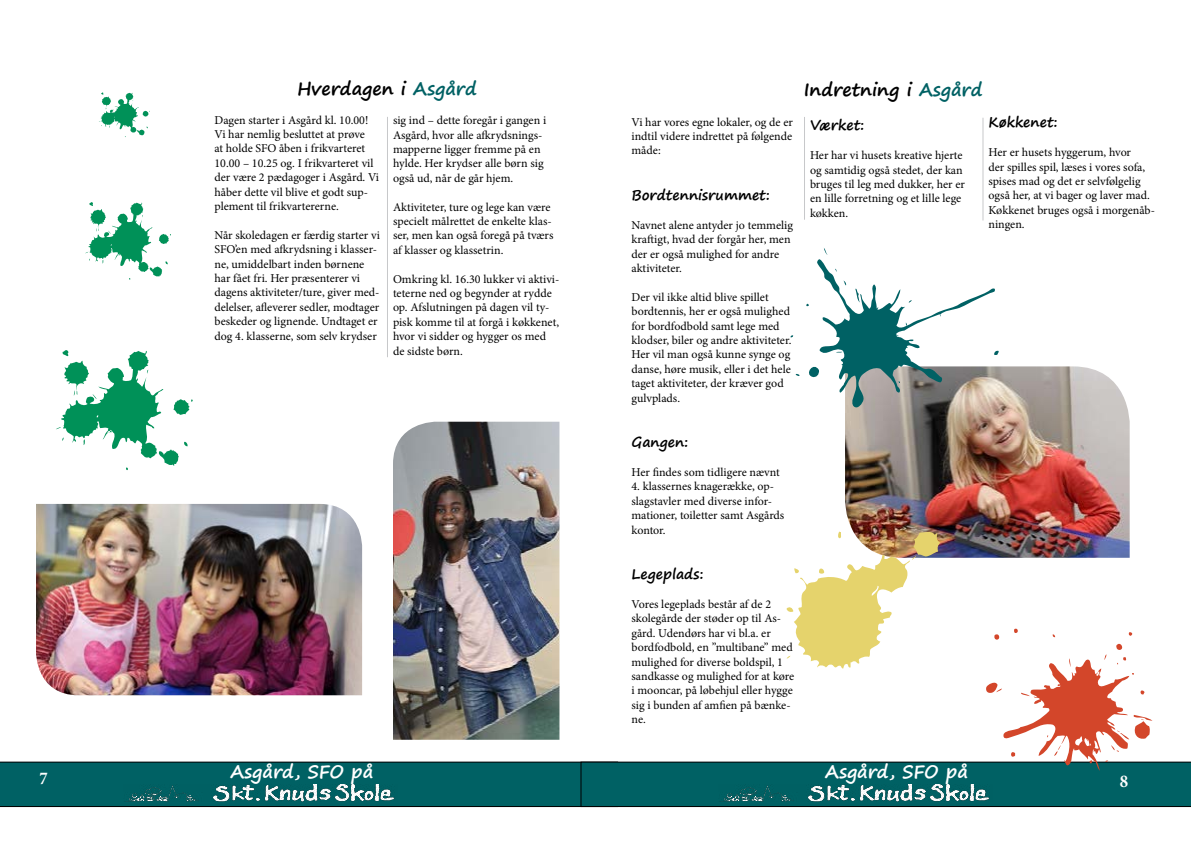
<style>
.page{position:relative;width:1191px;height:842px;background:#fff}
.page>*{position:absolute;margin:0;border:0;box-sizing:border-box;transform-origin:0 0}
.t1{font:700 18px "Segoe Print";color:#000}
.t2{font:700 18px "Segoe Print";color:#fff}
.t3{font:700 condensed 18px "Minion Pro";color:#fff}
.t4{font:700 14px "Segoe Print";color:#000}
.t5{font:12px/14.4px "Minion Pro";color:#000}
.s1{color:#006164}
</style>
<div class="page">
<img style="left:845px;top:366px;width:284px;height:164px">
<img style="left:36px;top:504px;width:323px;height:26px">
<svg style="left:99px;top:92px;width:51px;height:45px"></svg>
<hr style="left:387px;top:117px;width:1px;height:240px;background:#c7c8ca">
<img style="left:393px;top:422px;width:166px;height:108px">
<svg style="left:85px;top:202px;width:86px;height:78px"></svg>
<svg style="left:56px;top:350px;width:137px;height:120px"></svg>
<svg style="left:790px;top:248px;width:208px;height:162px"></svg>
<hr style="left:804px;top:117px;width:1px;height:103px;background:#c7c8ca">
<hr style="left:982px;top:118px;width:1px;height:102px;background:#c7c8ca">
<img style="left:0;top:530px;width:1191px;height:277px">
<h1 class="t1" style="left:297px;top:72px;width:181px">Hverdagen i <span class="s1">Asgård</span></h1>
<p class="t5" style="left:214px;top:113px;width:166px">Dagen starter i Asgård kl. 10.00!<br>Vi har nemlig besluttet at prøve<br>at holde SFO åben i frikvarteret<br>10.00 – 10.25 og. I frikvarteret vil der være 2 pædagoger i Asgård. Vi håber dette vil blive et godt sup&shy;plement til frikvartererne.</p>
<p class="t5" style="left:214px;top:228px;width:167px">Når skoledagen er færdig starter vi SFO’en med afkrydsning i klasser&shy;ne, umiddelbart inden børnene har fået fri. Her præsenterer vi dagens aktiviteter/ture, giver med&shy;delelser, afleverer sedler, modtager beskeder og lignende. Undtaget er dog 4. klasserne, som selv krydser</p>
<p class="t5" style="left:393px;top:113px;width:155px">sig ind – dette foregår i gangen i<br>Asgård, hvor alle afkrydsnings&shy;mapperne ligger fremme på en hylde. Her krydser alle børn sig også ud, når de går hjem.</p>
<p class="t5" style="left:393px;top:200px;width:162px">Aktiviteter, ture og lege kan være specielt målrettet de enkelte klas&shy;ser, men kan også foregå på tværs af klasser og klassetrin.</p>
<p class="t5" style="left:393px;top:272px;width:168px">Omkring kl. 16.30 lukker vi aktivi&shy;teterne ned og begynder at rydde op. Afslutningen på dagen vil ty&shy;pisk komme til at forgå i køkkenet, hvor vi sidder og hygger os med de sidste børn.</p>
<p class="t5" style="left:631px;top:115px;width:163px;text-align:justify">Vi har vores egne lokaler, og de er indtil videre indrettet på følgende måde:</p>
<p class="t4" style="left:631px;top:182px;width:140px">Bordtennisrummet:</p>
<p class="t5" style="left:631px;top:218px;width:163px">Navnet alene antyder jo temmelig kraftigt, hvad der forgår her, men der er også mulighed for andre aktiviteter.</p>
<p class="t5" style="left:631px;top:290px;width:161px">Der vil ikke altid blive spillet bordtennis, her er også mulighed for bordfodbold samt lege med klodser, biler og andre aktiviteter.<br>Her vil man også kunne synge og danse, høre musik, eller i det hele taget aktiviteter, der kræver god gulvplads.</p>
<p class="t4" style="left:631px;top:429px;width:58px">Gangen:</p>
<p class="t5" style="left:631px;top:465px;width:150px">Her findes som tidligere nævnt</p>
<p class="t5" style="left:631px;top:479px;width:154px">4. klassernes knagerække, op&shy;slagstavler med diverse infor&shy;mationer, toiletter samt Asgårds kontor.</p>
<p class="t4" style="left:631px;top:561px;width:74px">Legeplads:</p>
<p class="t5" style="left:631px;top:597px;width:164px">Vores legeplads består af de 2 skolegårde der støder op til As&shy;gård. Udendørs har vi bl.a. er bordfodbold, en ”multibane” med mulighed for diverse boldspil, 1 sandkasse og mulighed for at køre i mooncar, på løbehjul eller hygge sig i bunden af amfien på bænke&shy;ne.</p>
<h1 class="t1" style="left:804px;top:73px;width:180px">Indretning i <span class="s1">Asgård</span></h1>
<p class="t4" style="left:810px;top:113px;width:56px">Værket:</p>
<p class="t5" style="left:810px;top:148px;width:156px">Her har vi husets kreative hjerte og samtidig også stedet, der kan bruges til leg med dukker, her er en lille forretning og et lille lege køkken.</p>
<p class="t4" style="left:988px;top:110px;width:71px">Køkkenet:</p>
<p class="t5" style="left:988px;top:145px;width:168px">Her er husets hyggerum, hvor<br>der spilles spil, læses i vores sofa, spises mad og det er selvfølgelig også her, at vi bager og laver mad.<br>Køkkenet bruges også i morgenåb&shy;ningen.</p>
<h1 class="t2" style="left:230px;top:755px;width:144px">Asgård, SFO på</h1>
<h1 class="t2" style="left:825px;top:755px;width:144px">Asgård, SFO på</h1>
<h1 class="t3" style="left:39px;top:766px;width:10px">7</h1>
<h1 class="t3" style="left:1120px;top:768px;width:10px">8</h1>
</div>
